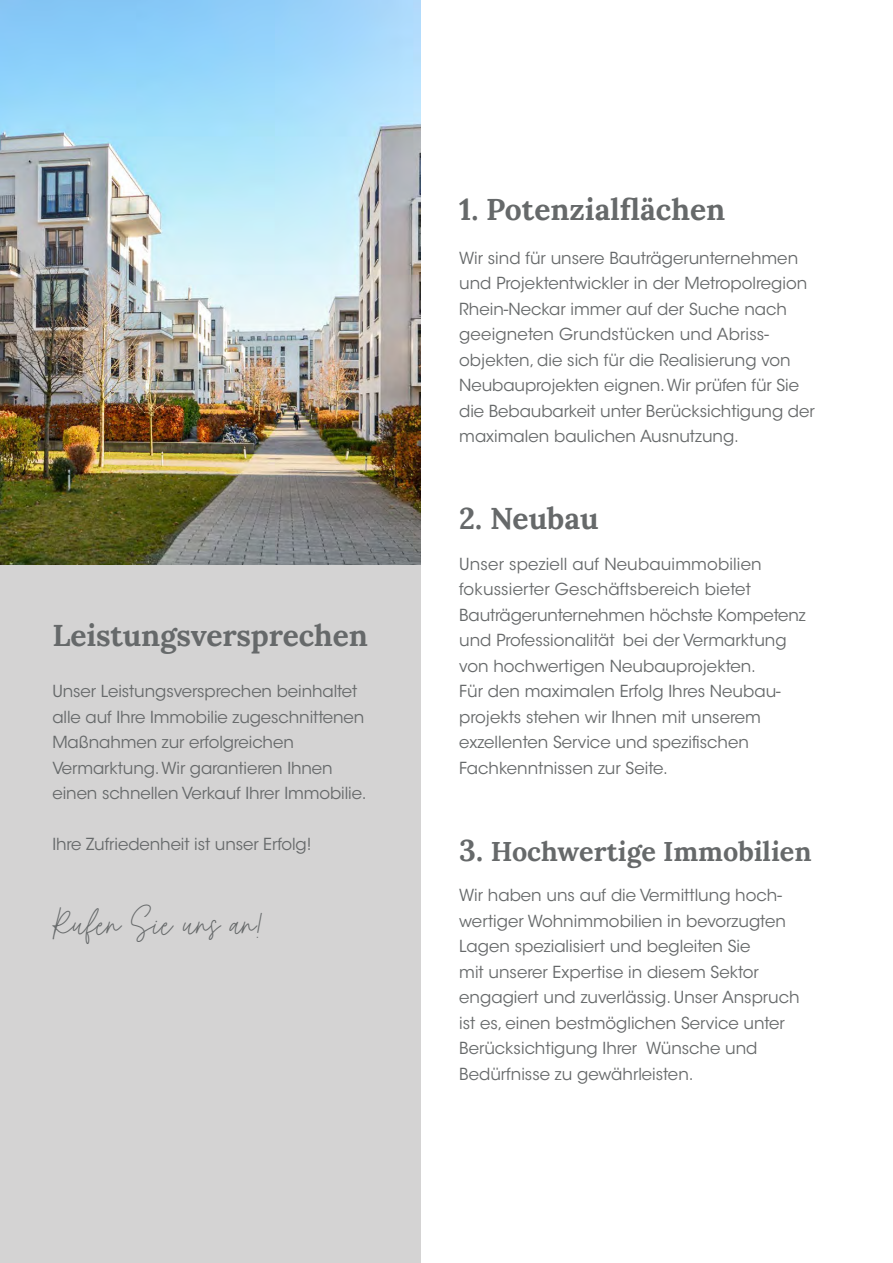
<style>
.page{position:relative;width:893px;height:1263px;background:#fff}
.page>*{position:absolute;margin:0;border:0;box-sizing:border-box;transform-origin:0 0}
.t1{font:40.5px "Moon Time 2";color:#66696a}
.t2{font:700 30px "Lora";letter-spacing:-.005em;color:#66696a}
.t3{font:700 27px "Lora";color:#66696a}
.t4{font:16.5px/25.5px "ITC Avant Garde Std";color:#66696a}
.s1{font-size:30px}
</style>
<div class="page">
<img style="left:0;top:0;width:421px;height:566px">
<div style="left:0;top:566px;width:421px;height:697px;background:#d4d3d3"></div>
<h2 class="t2" style="left:52px;top:616px;width:317px">Leistungsversprechen</h2>
<p class="t4" style="left:52px;top:679px;width:316px">Unser Leistungsversprechen beinhaltet alle auf Ihre Immobilie zugeschnittenen Maßnahmen zur erfolgreichen Vermarktung. Wir garantieren Ihnen einen schnellen Verkauf Ihrer Immobilie.</p>
<p class="t4" style="left:52px;top:831px;width:260px">Ihre Zufriedenheit ist unser Erfolg!</p>
<h1 class="t1" style="left:52px;top:901px;width:212px">Rufen Sie uns an!</h1>
<h2 class="t2" style="left:459px;top:190px;width:267px">1. Potenzialflächen</h2>
<p class="t4" style="left:459px;top:245px;width:357px">Wir sind für unsere Bauträgerunternehmen und Projektentwickler in der Metropolregion Rhein-Neckar immer auf der Suche nach geeigneten Grundstücken und Abriss&shy;objekten, die sich für die Realisierung von Neubauprojekten eignen. Wir prüfen für Sie die Bebaubarkeit unter Berücksichtigung der maximalen baulichen Ausnutzung.</p>
<h2 class="t2" style="left:459px;top:499px;width:141px">2. Neubau</h2>
<p class="t4" style="left:459px;top:551px;width:348px">Unser speziell auf Neubauimmobilien fokussierter Geschäftsbereich bietet Bauträgerunternehmen höchste Kompetenz und Professionalität bei der Vermarktung von hochwertigen Neubauprojekten.<br>Für den maximalen Erfolg Ihres Neubau&shy;projekts stehen wir Ihnen mit unserem exzellenten Service und spezifischen Fachkenntnissen zur Seite.</p>
<h3 class="t3" style="left:459px;top:833px;width:354px"><span class="s1">3.</span> Hochwertige Immobilien</h3>
<p class="t4" style="left:459px;top:883px;width:342px">Wir haben uns auf die Vermittlung hoch&shy;wertiger Wohnimmobilien in bevorzugten Lagen spezialisiert und begleiten Sie<br>mit unserer Expertise in diesem Sektor engagiert und zuverlässig. Unser Anspruch ist es, einen bestmöglichen Service unter Berücksichtigung Ihrer Wünsche und Bedürfnisse zu gewährleisten.</p>
</div>
